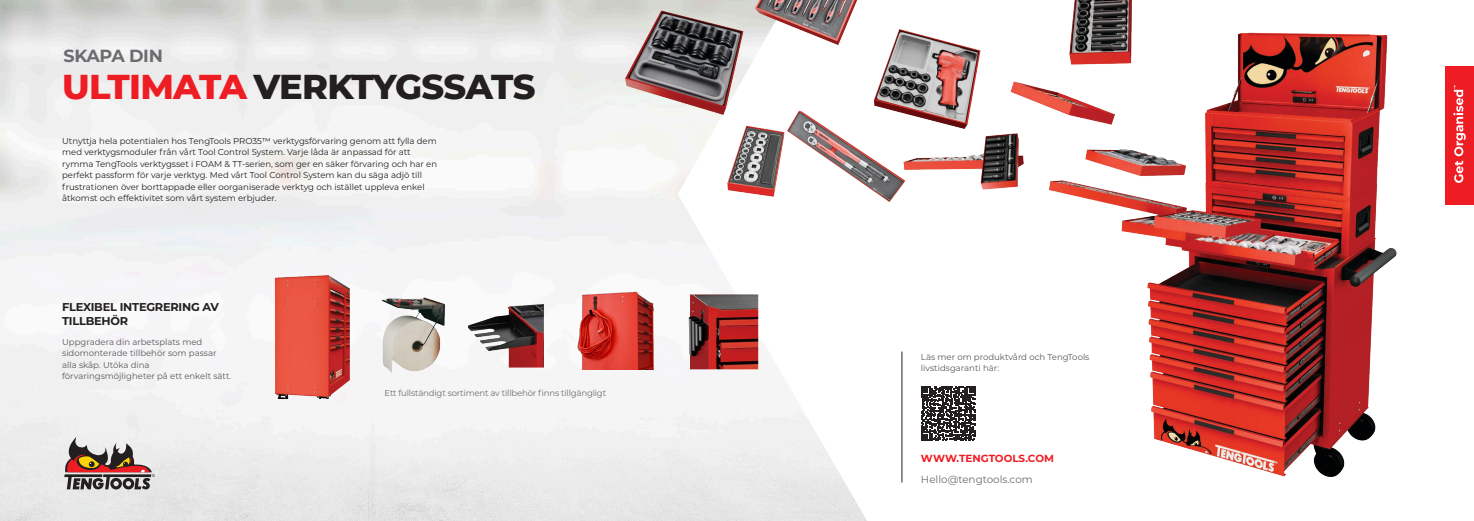
<style>
.page{position:relative;width:1474px;height:521px;background:#fff}
.page>*{position:absolute;margin:0;border:0;box-sizing:border-box;transform-origin:0 0}
.t1{font:800 35.18px "Montserrat";letter-spacing:-.02em;color:#231f20}
.t2{font:700 17.59px "Montserrat";letter-spacing:-.02em;color:#6c6d70}
.t3{font:700 11.38px/13.7px "Montserrat";letter-spacing:-.02em;color:#231f20}
.t4{font:10.33px "Montserrat";color:#6c6d70}
.t5{font:700 10.33px "Montserrat";color:#ee1d23}
.t6{font:8.58px/11.4px "Montserrat";color:#231f20}
.t7{font:8.58px/11.4px "Montserrat";color:#57585a}
.t8{font:8.58px "Montserrat";letter-spacing:-.02em;color:#6c6d70}
.t9{font:3.85px "Arial";color:#231f20}
.s1{color:#ee1d23}
</style>
<div class="page">
<img style="left:0;top:0;width:867px;height:521px">
<img style="left:1039px;top:32px;width:358px;height:445px">
<img style="left:909px;top:81px;width:130px;height:109px">
<img style="left:852px;top:29px;width:153px;height:115px">
<img style="left:713px;top:75px;width:196px;height:142px">
<img style="left:586px;top:0;width:182px;height:126px">
<img style="left:710px;top:0;width:182px;height:64px">
<img style="left:1046px;top:0;width:118px;height:74px">
<div style="left:1444px;top:66px;width:29px;height:139px;background:#ee1d23"></div>
<svg style="left:1453px;top:85px;width:12px;height:98px"></svg>
<img style="left:259px;top:274px;width:91px;height:124px">
<img style="left:377px;top:294px;width:71px;height:82px">
<img style="left:468px;top:304px;width:74px;height:31px">
<img style="left:570px;top:290px;width:83px;height:79px">
<img style="left:688px;top:294px;width:70px;height:75px">
<hr style="left:901px;top:352px;width:1px;height:130px;background:#231f20">
<svg style="left:921px;top:386px;width:54px;height:55px"></svg>
<svg style="left:64px;top:437px;width:88px;height:52px;background:#9f8781"></svg>
<p class="t2" style="left:63px;top:43px;width:101px">SKAPA DIN</p>
<p class="t1" style="left:62px;top:61px;width:475px"><span class="s1">ULTIMATA</span> VERKTYGSSATS</p>
<p class="t6" style="left:62px;top:135px;width:376px">Utnyttja hela potentialen hos TengTools PRO35™ verktygsförvaring genom att fylla dem med verktygsmoduler från vårt Tool Control System. Varje låda är anpassad för att rymma TengTools verktygsset i FOAM &amp; TT-serien, som ger en säker förvaring och har en perfekt passform för varje verktyg. Med vårt Tool Control System kan du säga adjö till frustrationen över borttappade eller oorganiserade verktyg och istället uppleva enkel åtkomst och effektivitet som vårt system erbjuder.</p>
<p class="t3" style="left:62px;top:300px;width:158px">FLEXIBEL INTEGRERING AV<br>TILLBEHÖR</p>
<p class="t7" style="left:62px;top:336px;width:171px">Uppgradera din arbetsplats med sidomonterade tillbehör som passar alla skåp. Utöka dina förvaringsmöjligheter på ett enkelt sätt.</p>
<p class="t9" style="left:152px;top:473px;width:4px">®</p>
<p class="t8" style="left:384px;top:386px;width:223px">Ett fullständigt sortiment av tillbehör finns tillgängligt</p>
<p class="t7" style="left:921px;top:351px;width:170px">Läs mer om produktvård och TengTools livstidsgaranti här:</p>
<p class="t5" style="left:921px;top:450px;width:134px">WWW.TENGTOOLS.COM</p>
<p class="t4" style="left:921px;top:472px;width:113px">Hello@tengtools.com</p>
</div>
